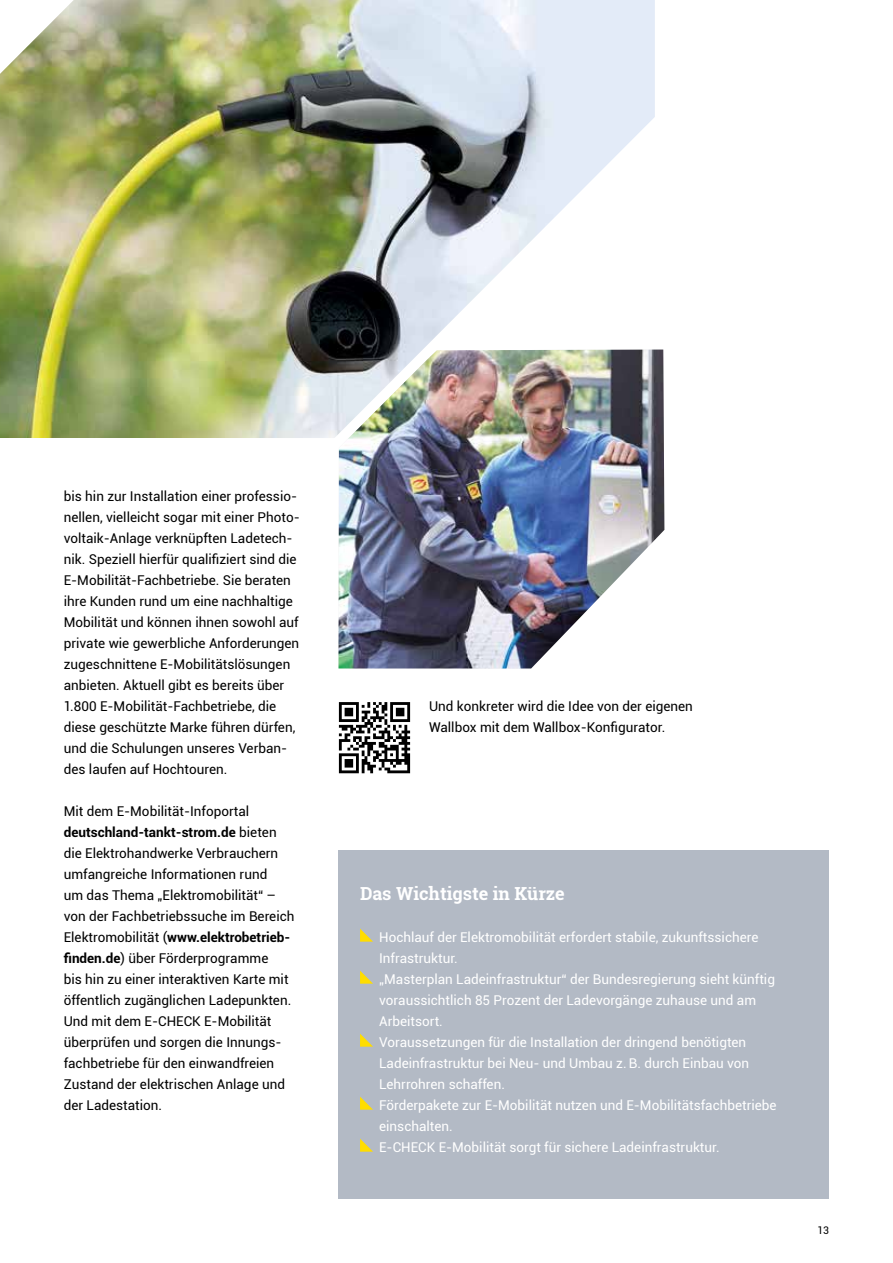
<style>
.page{position:relative;width:893px;height:1263px;background:#fff}
.page>*{position:absolute;margin:0;border:0;box-sizing:border-box;transform-origin:0 0}
.t1{font:700 18px "Roboto Slab";color:#fff}
.t2{font:13.5px/21px "Roboto";color:#000}
.t3{font:13.5px/21px "Roboto";color:#fff}
.t4{font:10.5px "Roboto";color:#000}
.s1{font-weight:700}
</style>
<div class="page">
<div style="left:339px;top:850px;width:490px;height:348px;background:#b3bac5"></div>
<svg style="left:360px;top:928px;width:13px;height:14px"></svg>
<svg style="left:360px;top:970px;width:13px;height:14px"></svg>
<svg style="left:360px;top:1033px;width:13px;height:14px"></svg>
<svg style="left:360px;top:1096px;width:13px;height:14px"></svg>
<svg style="left:360px;top:1138px;width:13px;height:14px"></svg>
<img style="left:0;top:0;width:655px;height:438px">
<img style="left:338px;top:350px;width:326px;height:318px">
<svg style="left:339px;top:702px;width:71px;height:71px"></svg>
<p class="t2" style="left:64px;top:485px;width:238px">bis hin zur Installation einer professio&shy;nellen, vielleicht sogar mit einer Photo&shy;voltaik-Anlage verknüpften Ladetech&shy;nik. Speziell hierfür qualifiziert sind die E-Mobilität-Fachbetriebe. Sie beraten ihre Kunden rund um eine nachhaltige Mobilität und können ihnen sowohl auf private wie gewerbliche Anforderungen zugeschnittene E-Mobilitätslösungen anbieten. Aktuell gibt es bereits über 1.800 E-Mobilität-Fachbetriebe, die diese geschützte Marke führen dürfen, und die Schulungen unseres Verban&shy;des laufen auf Hochtouren.</p>
<p class="t2" style="left:64px;top:800px;width:232px">Mit dem E-Mobilität-Infoportal <span class="s1">deutschland-tankt-strom.de</span> bieten die Elektrohandwerke Verbrauchern umfangreiche Informationen rund<br>um das Thema „Elektromobilität“ – von der Fachbetriebssuche im Bereich Elektromobilität (<span class="s1">www.elektrobetrieb&shy;finden.de</span>) über Förderprogramme<br>bis hin zu einer interaktiven Karte mit öffentlich zugänglichen Ladepunkten.<br>Und mit dem E-CHECK E-Mobilität überprüfen und sorgen die Innungs&shy;fachbetriebe für den einwandfreien Zustand der elektrischen Anlage und der Ladestation.</p>
<p class="t2" style="left:429px;top:695px;width:265px">Und konkreter wird die Idee von der eigenen<br>Wallbox mit dem Wallbox-Konfigurator.</p>
<h1 class="t1" style="left:360px;top:881px;width:206px">Das Wichtigste in Kürze</h1>
<p class="t3" style="left:379px;top:926px;width:399px">Hochlauf der Elektromobilität erfordert stabile, zukunftssichere Infrastruktur.<br>„Masterplan Ladeinfrastruktur“ der Bundesregierung sieht künftig voraussichtlich 85 Prozent der Ladevorgänge zuhause und am Arbeitsort.<br>Voraussetzungen für die Installation der dringend benötigten Ladeinfrastruktur bei Neu- und Umbau z. B. durch Einbau von Lehrrohren schaffen.<br>Förderpakete zur E-Mobilität nutzen und E-Mobilitätsfachbetriebe einschalten.<br>E-CHECK E-Mobilität sorgt für sichere Ladeinfrastruktur.</p>
<p class="t4" style="left:817px;top:1223px;width:13px">13</p>
</div>
